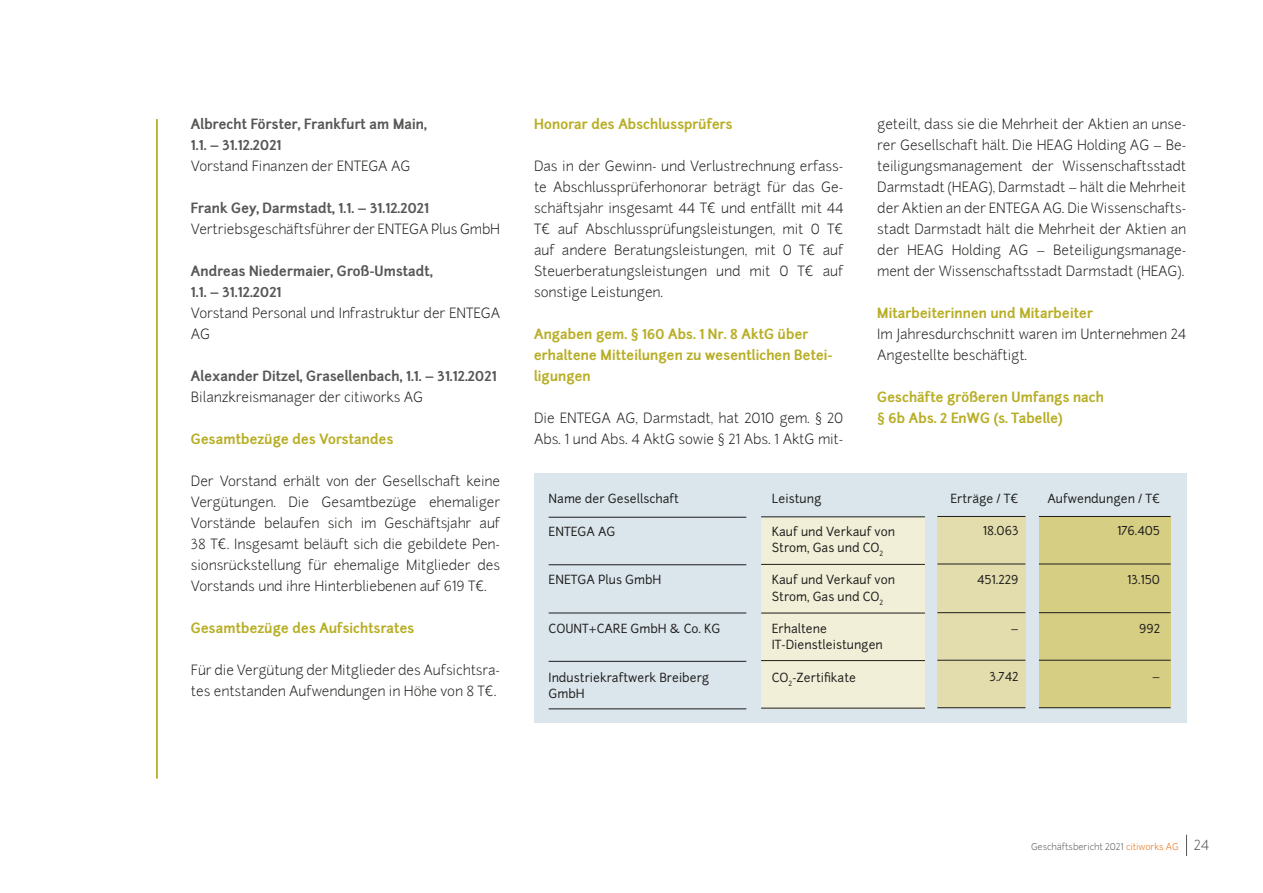
<style>
.page{position:relative;width:1263px;height:893px;background:#fff}
.page>*{position:absolute;margin:0;border:0;box-sizing:border-box;transform-origin:0 0}
.t1{font:300 13.5px/21px "Junction";color:#1d1d1b}
.t2{font:700 13.5px/21px "Junction";color:#b8ae25}
.t3{font:700 13.5px "Junction";color:#575756}
.t4{font:12px/16.2px "Junction";color:#1d1d1b}
.t5{font:300 9px "Junction";color:#575756}
.s1{color:#ed6b06}
.s2{font-size:13.5px}
</style>
<div class="page">
<svg style="left:1186px;top:835px;width:1px;height:21px"></svg>
<hr style="left:156px;top:119px;width:2px;height:660px;background:#b8ae25">
<div style="left:535px;top:473px;width:652px;height:250px;background:#dbe5ec"></div>
<hr style="left:549px;top:517px;width:197px;height:1px;background:#1d1d1b">
<hr style="left:549px;top:564px;width:197px;height:1px;background:#1d1d1b">
<hr style="left:549px;top:613px;width:197px;height:1px;background:#1d1d1b">
<div style="left:761px;top:517px;width:164px;height:191px;background:#f2efd8"></div>
<hr style="left:761px;top:516px;width:164px;height:1px;background:#1d1d1b">
<hr style="left:761px;top:564px;width:164px;height:1px;background:#1d1d1b">
<hr style="left:761px;top:613px;width:164px;height:1px;background:#1d1d1b">
<hr style="left:761px;top:660px;width:164px;height:1px;background:#1d1d1b">
<div style="left:1039px;top:516px;width:131px;height:192px;background:#d6ce83"></div>
<hr style="left:1039px;top:516px;width:131px;height:1px;background:#1d1d1b">
<hr style="left:1039px;top:564px;width:131px;height:1px;background:#1d1d1b">
<hr style="left:1039px;top:612px;width:131px;height:1px;background:#1d1d1b">
<hr style="left:1039px;top:660px;width:131px;height:1px;background:#1d1d1b">
<div style="left:937px;top:516px;width:88px;height:191px;background:#e3ddad"></div>
<hr style="left:937px;top:516px;width:88px;height:1px;background:#1d1d1b">
<hr style="left:937px;top:564px;width:88px;height:1px;background:#1d1d1b">
<hr style="left:937px;top:612px;width:88px;height:1px;background:#1d1d1b">
<hr style="left:937px;top:660px;width:88px;height:1px;background:#1d1d1b">
<hr style="left:549px;top:661px;width:197px;height:1px;background:#1d1d1b">
<hr style="left:761px;top:708px;width:164px;height:1px;background:#1d1d1b">
<hr style="left:1039px;top:707px;width:131px;height:1px;background:#1d1d1b">
<hr style="left:937px;top:707px;width:88px;height:1px;background:#1d1d1b">
<hr style="left:549px;top:708px;width:197px;height:1px;background:#1d1d1b">
<p class="t3" style="left:191px;top:116px;width:238px">Albrecht Förster, Frankfurt am Main,</p>
<p class="t3" style="left:191px;top:137px;width:92px">1.1. – 31.12.2021</p>
<p class="t1" style="left:191px;top:156px;width:221px">Vorstand Finanzen der ENTEGA AG</p>
<p class="t3" style="left:191px;top:200px;width:240px">Frank Gey, Darmstadt, 1.1. – 31.12.2021</p>
<p class="t1" style="left:191px;top:219px;width:311px">Vertriebsgeschäftsführer der ENTEGA Plus GmbH</p>
<p class="t3" style="left:191px;top:263px;width:243px">Andreas Niedermaier, Groß-Umstadt,</p>
<p class="t3" style="left:191px;top:284px;width:92px">1.1. – 31.12.2021</p>
<p class="t1" style="left:191px;top:303px;width:311px">Vorstand Personal und Infrastruktur der ENTEGA<br>AG</p>
<p class="t3" style="left:191px;top:368px;width:307px">Alexander Ditzel, Grasellenbach, 1.1. – 31.12.2021</p>
<p class="t1" style="left:191px;top:387px;width:234px">Bilanzkreismanager der citiworks AG</p>
<p class="t2" style="left:191px;top:429px;width:204px">Gesamtbezüge des Vorstandes</p>
<p class="t1" style="left:191px;top:471px;width:311px;text-align:justify">Der Vorstand erhält von der Gesellschaft keine Vergütungen. Die Gesamtbezüge ehemaliger Vorstände belaufen sich im Geschäftsjahr auf 38 T€. Insgesamt beläuft sich die gebildete Pen&shy;sionsrückstellung für ehemalige Mitglieder des Vorstands und ihre Hinterbliebenen auf 619 T€.</p>
<p class="t2" style="left:191px;top:618px;width:225px">Gesamtbezüge des Aufsichtsrates</p>
<p class="t1" style="left:191px;top:660px;width:311px">Für die Vergütung der Mitglieder des Aufsichtsra&shy;tes entstanden Aufwendungen in Höhe von 8 T€.</p>
<p class="t2" style="left:534px;top:114px;width:200px">Honorar des Abschlussprüfers</p>
<p class="t1" style="left:534px;top:156px;width:311px;text-align:justify">Das in der Gewinn- und Verlustrechnung erfass&shy;te Abschlussprüferhonorar beträgt für das Ge&shy;schäftsjahr insgesamt 44 T€ und entfällt mit 44<br>T€ auf Abschlussprüfungsleistungen, mit 0 T€ auf andere Beratungsleistungen, mit 0 T€ auf Steuerberatungsleistungen und mit 0 T€ auf sonstige Leistungen.</p>
<p class="t2" style="left:534px;top:324px;width:300px">Angaben gem. § 160 Abs. 1 Nr. 8 AktG über erhaltene Mitteilungen zu wesentlichen Betei&shy;ligungen</p>
<p class="t1" style="left:534px;top:408px;width:311px">Die ENTEGA AG, Darmstadt, hat 2010 gem. § 20<br>Abs. 1 und Abs. 4 AktG sowie § 21 Abs. 1 AktG mit-</p>
<p class="t1" style="left:877px;top:114px;width:310px;text-align:justify">geteilt, dass sie die Mehrheit der Aktien an unse&shy;rer Gesellschaft hält. Die HEAG Holding AG – Be&shy;teiligungsmanagement der Wissenschaftsstadt Darmstadt (HEAG), Darmstadt – hält die Mehrheit der Aktien an der ENTEGA AG. Die Wissenschafts&shy;stadt Darmstadt hält die Mehrheit der Aktien an der HEAG Holding AG – Beteiligungsmanage&shy;ment der Wissenschaftsstadt Darmstadt (HEAG).</p>
<p class="t2" style="left:877px;top:303px;width:217px">Mitarbeiterinnen und Mitarbeiter</p>
<p class="t1" style="left:877px;top:324px;width:310px">Im Jahresdurchschnitt waren im Unternehmen 24<br>Angestellte beschäftigt.</p>
<p class="t2" style="left:877px;top:387px;width:228px">Geschäfte größeren Umfangs nach</p>
<p class="t2" style="left:877px;top:408px;width:187px">§ 6b Abs. 2 EnWG (s. Tabelle)</p>
<p class="t4" style="left:549px;top:491px;width:132px">Name der Gesellschaft</p>
<p class="t4" style="left:549px;top:523px;width:68px">ENTEGA AG</p>
<p class="t4" style="left:549px;top:572px;width:114px">ENETGA Plus GmbH</p>
<p class="t4" style="left:549px;top:620px;width:173px">COUNT+CARE GmbH &amp; Co. KG</p>
<p class="t4" style="left:549px;top:669px;width:162px">Industriekraftwerk Breiberg<br>GmbH</p>
<p class="t4" style="left:772px;top:491px;width:51px">Leistung</p>
<p class="t4" style="left:772px;top:523px;width:125px">Kauf und Verkauf von<br>Strom, Gas und CO<sub>2</sub></p>
<p class="t4" style="left:772px;top:572px;width:125px">Kauf und Verkauf von<br>Strom, Gas und CO<sub>2</sub></p>
<p class="t4" style="left:772px;top:620px;width:57px">Erhaltene</p>
<p class="t4" style="left:772px;top:637px;width:112px">IT-Dienstleistungen</p>
<p class="t4" style="left:772px;top:669px;width:86px">CO<sub>2</sub>-Zertifikate</p>
<p class="t4" style="left:950px;top:490px;width:70px">Erträge / T€</p>
<p class="t4" style="left:983px;top:523px;width:37px">18.063</p>
<p class="t4" style="left:977px;top:571px;width:43px">451.229</p>
<p class="t4" style="left:1011px;top:620px;width:9px">–</p>
<p class="t4" style="left:990px;top:669px;width:30px">3.742</p>
<p class="t4" style="left:1047px;top:490px;width:114px">Aufwendungen / T€</p>
<p class="t4" style="left:1117px;top:523px;width:44px">176.405</p>
<p class="t4" style="left:1127px;top:571px;width:34px">13.150</p>
<p class="t4" style="left:1139px;top:620px;width:23px">992</p>
<p class="t4" style="left:1152px;top:669px;width:9px">–</p>
<p class="t5" style="left:1031px;top:841px;width:180px">Geschäftsbericht 2021 <span class="s1">citiworks AG</span> <span class="s2">24</span></p>
</div>
